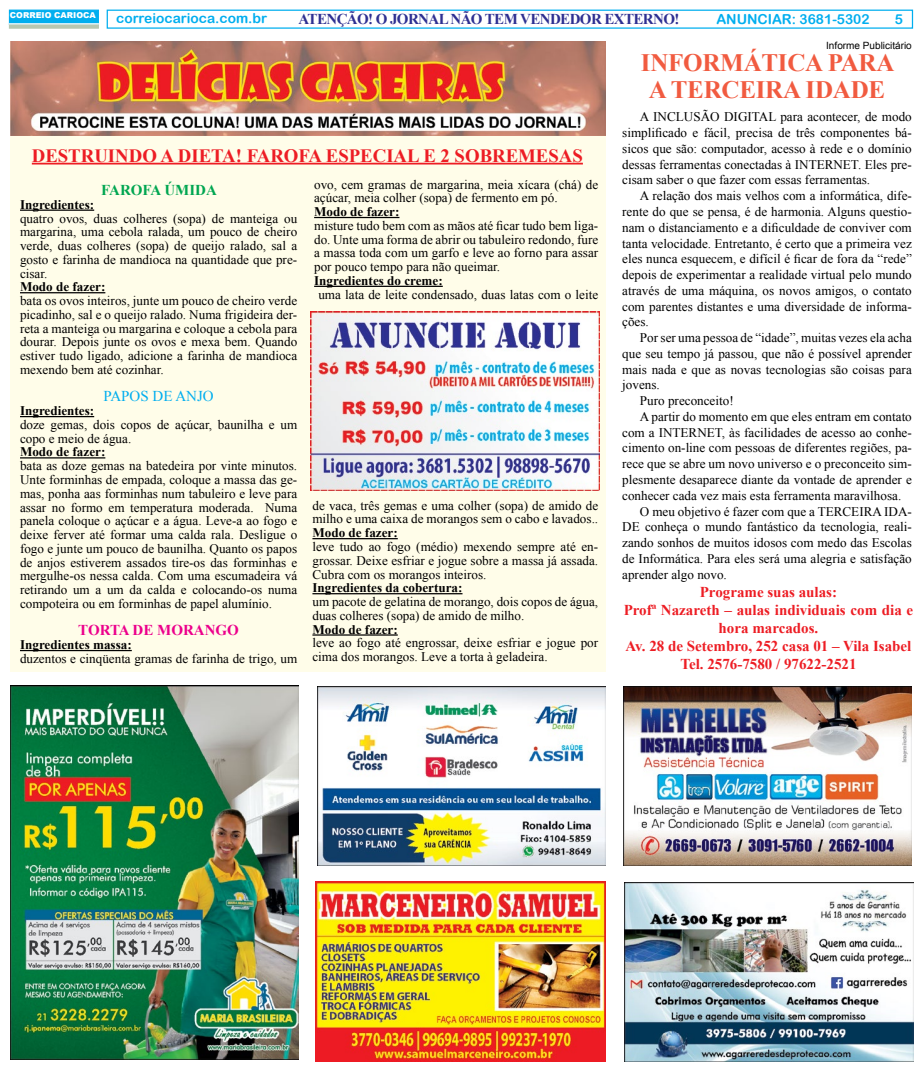
<style>
.page{position:relative;width:922px;height:1071px;background:#fff}
.page>*{position:absolute;margin:0;border:0;box-sizing:border-box;transform-origin:0 0}
.t1{font:700 25px/27.5px "Times New Roman";letter-spacing:-.01em;color:#f15b40;text-align:center}
.t2{font:700 18.75px "Times New Roman";color:#ed1d24}
.t3{font:700 15px/18px "Times New Roman";color:#ed1d24;text-align:center}
.t4{font:700 15px "Times New Roman";letter-spacing:-.04em;color:#2e3092}
.t5{font:700 15px "Times New Roman";color:#ec008c}
.t6{font:700 15px "Times New Roman";color:#00a651}
.t7{font:15px "Times New Roman";color:#00aeef}
.t8{font:13.75px "Arial Rounded MT Bold";color:#00aeef}
.t9{font:13.12px/13.8px "Times New Roman";color:#000;text-align:justify}
.t10{font:700 13.12px "Times New Roman";color:#000}
.t11{font:10px "Arial";color:#000}
.t12{font:900 8.12px "Arial";color:#fff}
</style>
<div class="page">
<div style="left:10px;top:42px;width:595px;height:629px;background:#fffde9"></div>
<div style="left:107px;top:10px;width:805px;height:19px;border:1px solid #00aeef"></div>
<div style="left:9px;top:10px;width:90px;height:15px;background:#00aeef"></div>
<svg style="left:9px;top:24px;width:90px;height:5px"></svg>
<hr style="left:9px;top:23px;width:90px;height:1px;background:#fff">
<img style="left:10px;top:42px;width:595px;height:94px">
<hr style="left:20px;top:209px;width:74px;height:2px;background:#000">
<hr style="left:20px;top:292px;width:85px;height:1px;background:#000">
<hr style="left:20px;top:416px;width:74px;height:1px;background:#000">
<hr style="left:20px;top:457px;width:85px;height:1px;background:#000">
<hr style="left:20px;top:649px;width:112px;height:2px;background:#000">
<hr style="left:314px;top:217px;width:85px;height:1px;background:#000">
<hr style="left:314px;top:285px;width:128px;height:2px;background:#000">
<hr style="left:32px;top:163px;width:550px;height:1px;background:#ed1d24">
<hr style="left:312px;top:538px;width:85px;height:1px;background:#000">
<hr style="left:312px;top:593px;width:150px;height:1px;background:#000">
<hr style="left:312px;top:634px;width:85px;height:1px;background:#000">
<img style="left:310px;top:311px;width:289px;height:179px">
<img style="left:623px;top:686px;width:288px;height:178px">
<img style="left:316px;top:881px;width:289px;height:179px">
<img style="left:317px;top:686px;width:288px;height:179px">
<img style="left:624px;top:882px;width:288px;height:178px">
<img style="left:10px;top:685px;width:288px;height:373px">
<p class="t12" style="left:10px;top:10px;width:87px">CORREIO CARIOCA</p>
<p class="t4" style="left:298px;top:9px;width:382px">ATENÇÃO! O JORNAL NÃO TEM VENDEDOR EXTERNO!</p>
<p class="t8" style="left:116px;top:10px;width:152px">correiocarioca.com.br</p>
<p class="t8" style="left:716px;top:11px;width:155px">ANUNCIAR: 3681-5302</p>
<p class="t8" style="left:894px;top:11px;width:10px">5</p>
<h2 class="t2" style="left:32px;top:142px;width:552px">DESTRUINDO A DIETA! FAROFA ESPECIAL E 2 SOBREMESAS</h2>
<p class="t6" style="left:101px;top:179px;width:117px">FAROFA ÚMIDA</p>
<p class="t10" style="left:20px;top:195px;width:76px">Ingredientes:</p>
<p class="t9" style="left:20px;top:211px;width:279px">quatro ovos, duas colheres (sopa) de manteiga ou margarina, uma cebola ralada, um pouco de cheiro verde, duas colheres (sopa) de queijo ralado, sal a gosto e farinha de mandioca na quantidade que pre&shy;cisar.</p>
<p class="t10" style="left:20px;top:278px;width:87px">Modo de fazer:</p>
<p class="t9" style="left:20px;top:293px;width:279px">bata os ovos inteiros, junte um pouco de cheiro verde picadinho, sal e o queijo ralado. Numa frigideira der&shy;reta a manteiga ou margarina e coloque a cebola para dourar. Depois junte os ovos e mexa bem. Quando estiver tudo ligado, adicione a farinha de mandioca mexendo bem até cozinhar.</p>
<p class="t7" style="left:103px;top:386px;width:112px">PAPOS DE ANJO</p>
<p class="t10" style="left:20px;top:401px;width:76px">Ingredientes:</p>
<p class="t9" style="left:20px;top:417px;width:278px">doze gemas, dois copos de açúcar, baunilha e um copo e meio de água.</p>
<p class="t10" style="left:20px;top:443px;width:87px">Modo de fazer:</p>
<p class="t9" style="left:20px;top:458px;width:278px">bata as doze gemas na batedeira por vinte minutos.<br>Unte forminhas de empada, coloque a massa das ge&shy;mas, ponha aas forminhas num tabuleiro e leve para assar no formo em temperatura moderada. Numa panela coloque o açúcar e a água. Leve-a ao fogo e deixe ferver até formar uma calda rala. Desligue o fogo e junte um pouco de baunilha. Quanto os papos de anjos estiverem assados tire-os das forminhas e mergulhe-os nessa calda. Com uma escumadeira vá retirando um a um da calda e colocando-os numa compoteira ou em forminhas de papel alumínio.</p>
<p class="t5" style="left:78px;top:619px;width:162px">TORTA DE MORANGO</p>
<p class="t10" style="left:20px;top:635px;width:113px">Ingredientes massa:</p>
<p class="t9" style="left:20px;top:651px;width:278px">duzentos e cinqüenta gramas de farinha de trigo, um</p>
<p class="t9" style="left:314px;top:177px;width:285px">ovo, cem gramas de margarina, meia xícara (chá) de açúcar, meia colher (sopa) de fermento em pó.</p>
<p class="t10" style="left:314px;top:202px;width:87px">Modo de fazer:</p>
<p class="t9" style="left:314px;top:218px;width:285px">misture tudo bem com as mãos até ficar tudo bem liga&shy;do. Unte uma forma de abrir ou tabuleiro redondo, fure a massa toda com um garfo e leve ao forno para assar por pouco tempo para não queimar.</p>
<p class="t10" style="left:314px;top:271px;width:130px">Ingredientes do creme:</p>
<p class="t9" style="left:318px;top:287px;width:281px">uma lata de leite condensado, duas latas com o leite</p>
<p class="t9" style="left:312px;top:498px;width:287px">de vaca, três gemas e uma colher (sopa) de amido de milho e uma caixa de morangos sem o cabo e lavados..</p>
<p class="t10" style="left:312px;top:523px;width:87px">Modo de fazer:</p>
<p class="t9" style="left:312px;top:539px;width:287px">leve tudo ao fogo (médio) mexendo sempre até en&shy;grossar. Deixe esfriar e jogue sobre a massa já assada.<br>Cubra com os morangos inteiros.</p>
<p class="t10" style="left:312px;top:578px;width:151px">Ingredientes da cobertura:</p>
<p class="t9" style="left:312px;top:594px;width:287px">um pacote de gelatina de morango, dois copos de água, duas colheres (sopa) de amido de milho.</p>
<p class="t10" style="left:312px;top:620px;width:87px">Modo de fazer:</p>
<p class="t9" style="left:312px;top:635px;width:287px">leve ao fogo até engrossar, deixe esfriar e jogue por cima dos morangos. Leve a torta à geladeira.</p>
<p class="t11" style="left:826px;top:39px;width:87px">Informe Publicitário</p>
<h1 class="t1" style="left:640px;top:48px;width:255px">INFORMÁTICA PARA<br>A TERCEIRA IDADE</h1>
<p class="t9" style="left:622px;top:109px;width:291px;line-height:15.8px;text-indent:18px">A INCLUSÃO DIGITAL para acontecer, de modo simplificado e fácil, precisa de três componentes bá&shy;sicos que são: computador, acesso à rede e o domínio dessas ferramentas conectadas à INTERNET. Eles pre&shy;cisam saber o que fazer com essas ferramentas.</p>
<p class="t9" style="left:622px;top:188px;width:291px;line-height:15.8px;text-indent:18px">A relação dos mais velhos com a informática, dife&shy;rente do que se pensa, é de harmonia. Alguns questio&shy;nam o distanciamento e a dificuldade de conviver com tanta velocidade. Entretanto, é certo que a primeira vez eles nunca esquecem, e difícil é ficar de fora da “rede” depois de experimentar a realidade virtual pelo mundo através de uma máquina, os novos amigos, o contato com parentes distantes e uma diversidade de informa&shy;ções.</p>
<p class="t9" style="left:639px;top:330px;width:273px">Por ser uma pessoa de “idade”, muitas vezes ela acha</p>
<p class="t9" style="left:622px;top:346px;width:291px">que seu tempo já passou, que não é possível aprender</p>
<p class="t9" style="left:622px;top:362px;width:291px">mais nada e que as novas tecnologias são coisas para</p>
<p class="t9" style="left:622px;top:378px;width:39px">jovens.</p>
<p class="t9" style="left:639px;top:393px;width:95px">Puro preconceito!</p>
<p class="t9" style="left:639px;top:409px;width:273px">A partir do momento em que eles entram em contato</p>
<p class="t9" style="left:622px;top:425px;width:291px">com a INTERNET, às facilidades de acesso ao conhe-</p>
<p class="t9" style="left:622px;top:441px;width:291px">cimento on-line com pessoas de diferentes regiões, pa-</p>
<p class="t9" style="left:622px;top:456px;width:291px">rece que se abre um novo universo e o preconceito sim-</p>
<p class="t9" style="left:622px;top:472px;width:291px">plesmente desaparece diante da vontade de aprender e</p>
<p class="t9" style="left:622px;top:488px;width:280px">conhecer cada vez mais esta ferramenta maravilhosa.</p>
<p class="t9" style="left:639px;top:504px;width:273px">O meu objetivo é fazer com que a TERCEIRA IDA-</p>
<p class="t9" style="left:622px;top:519px;width:291px">DE conheça o mundo fantástico da tecnologia, reali-</p>
<p class="t9" style="left:622px;top:535px;width:291px">zando sonhos de muitos idosos com medo das Escolas</p>
<p class="t9" style="left:622px;top:551px;width:291px">de Informática. Para eles será uma alegria e satisfação</p>
<p class="t9" style="left:622px;top:567px;width:106px">aprender algo novo.</p>
<p class="t3" style="left:623px;top:582px;width:291px">Programe suas aulas:<br>Profª Nazareth – aulas individuais com dia e hora marcados.<br>Av. 28 de Setembro, 252 casa 01 – Vila Isabel<br>Tel. 2576-7580 / 97622-2521</p>
</div>
